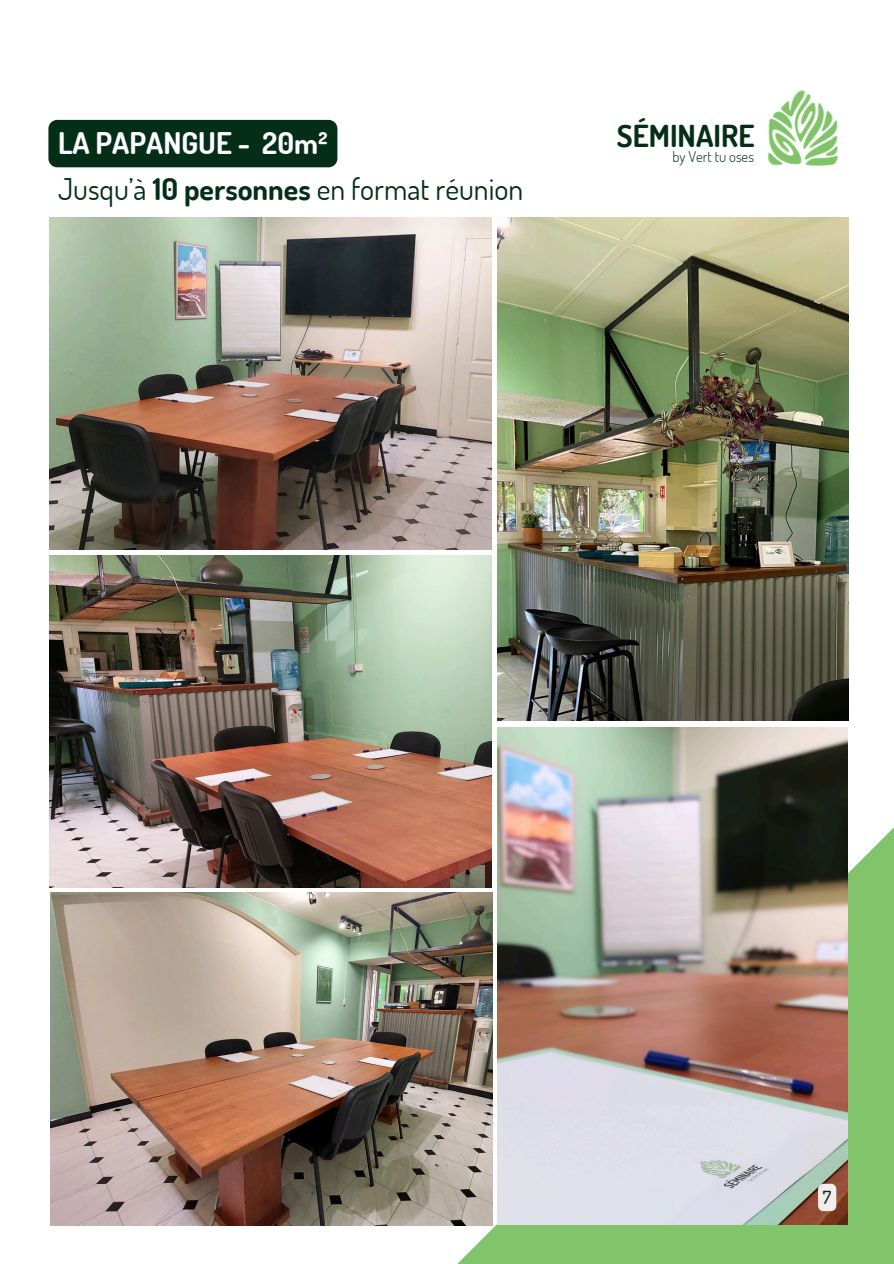
<style>
.page{position:relative;width:894px;height:1264px;background:#fff}
.page>*{position:absolute;margin:0;border:0;box-sizing:border-box;transform-origin:0 0}
.t1{font:700 30.3px "Dosis";color:#052e18}
.t2{font:29.85px "Dosis";color:#052e18}
.t3{font:700 29.85px "Dosis";color:#fff}
.t4{font:500 18px "Dosis";color:#052e18}
.t5{font:300 14.85px "Dosis";color:#052e18}
.s1{font-weight:700}
</style>
<div class="page">
<svg style="left:271px;top:525px;width:622px;height:738px;fill:#82c46c"></svg>
<img style="left:498px;top:727px;width:349px;height:497px">
<img style="left:49px;top:555px;width:443px;height:332px">
<img style="left:49px;top:218px;width:443px;height:331px">
<img style="left:498px;top:218px;width:349px;height:502px">
<img style="left:50px;top:893px;width:442px;height:331px">
<img style="left:768px;top:90px;width:70px;height:76px">
<div style="left:48px;top:120px;width:289px;height:47px;background:#052e18;border-radius:9px"></div>
<svg style="left:817px;top:1183px;width:19px;height:28px"></svg>
<h2 class="t3" style="left:58px;top:123px;width:271px">LA PAPANGUE - 20m²</h2>
<p class="t2" style="left:58px;top:169px;width:466px">Jusqu’à <span class="s1">10 personnes</span> en format réunion</p>
<h3 class="t1" style="left:616px;top:115px;width:139px">SÉMINAIRE</h3>
<h1 class="t5" style="left:672px;top:147px;width:83px">by Vert tu oses</h1>
<p class="t4" style="left:822px;top:1185px;width:10px">7</p>
</div>
